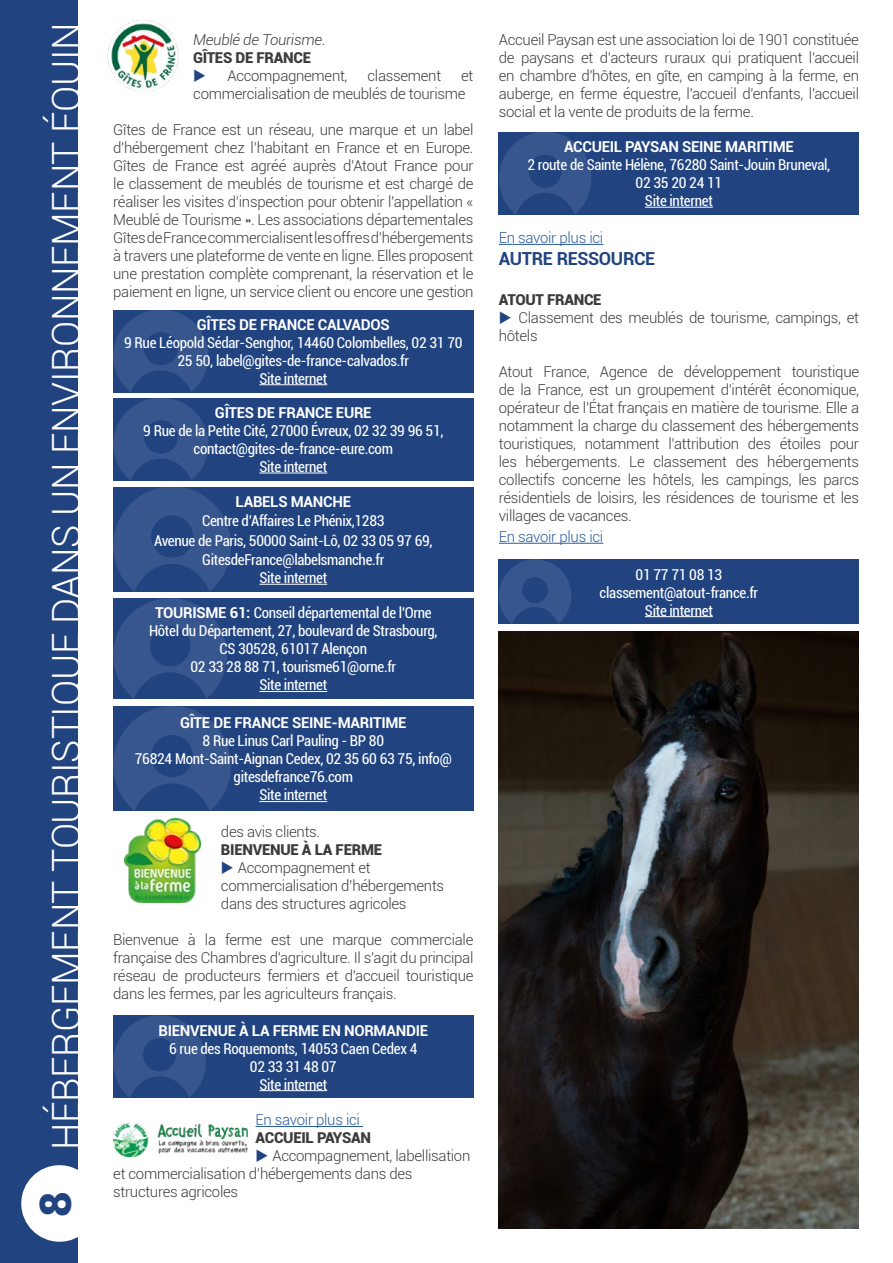
<style>
.page{position:relative;width:893px;height:1263px;background:#fff}
.page>*{position:absolute;margin:0;border:0;box-sizing:border-box;transform-origin:0 0}
.t1{font:900 43.5px "Roboto";color:#214481}
.t2{font:300 39px "Roboto";letter-spacing:-.01em;color:#fff}
.t3{font:700 18px "Roboto";letter-spacing:-.02em;color:#214481}
.t4{font:300 15px/18px "Roboto";letter-spacing:-.02em;color:#3c3c3b}
.t5{font:condensed 15px/18px "Roboto";letter-spacing:-.02em;color:#fff;text-align:center}
.t6{font:700 15px "Roboto";letter-spacing:-.02em;color:#fff}
.t7{font:300 15px "Roboto";letter-spacing:-.02em;color:#275b9b}
.t8{font:900 15px "Roboto";letter-spacing:-.02em;color:#3c3c3b}
.t9{font:italic 300 15px/18px "Roboto";letter-spacing:-.02em;color:#3c3c3b}
.s1{font-style:normal}
.s2{font-weight:900;font-style:normal}
.s3{font-weight:700;font-stretch:normal}
</style>
<div class="page">
<img style="left:499px;top:631px;width:360px;height:598px">
<img style="left:125px;top:819px;width:76px;height:84px">
<img style="left:107px;top:20px;width:72px;height:72px">
<img style="left:113px;top:1122px;width:134px;height:35px">
<div style="left:0;top:0;width:78px;height:1263px;background:#214481"></div>
<div style="left:21px;top:1165px;width:77px;height:77px;background:#fff;border-radius:50%"></div>
<div style="left:113px;top:1016px;width:360px;height:82px;background:#214481"></div>
<hr style="left:259px;top:1090px;width:68px;height:1px;background:#fff">
<div style="left:499px;top:132px;width:360px;height:83px;background:#214481"></div>
<hr style="left:645px;top:207px;width:68px;height:1px;background:#fff">
<div style="left:499px;top:560px;width:360px;height:64px;background:#214481"></div>
<hr style="left:645px;top:616px;width:68px;height:1px;background:#fff">
<svg style="left:113px;top:1015px;width:93px;height:83px"></svg>
<svg style="left:499px;top:132px;width:92px;height:82px"></svg>
<svg style="left:499px;top:559px;width:72px;height:65px"></svg>
<div style="left:113px;top:310px;width:360px;height:82px;background:#214481"></div>
<hr style="left:259px;top:384px;width:68px;height:1px;background:#fff">
<div style="left:113px;top:398px;width:360px;height:82px;background:#214481"></div>
<hr style="left:259px;top:473px;width:68px;height:1px;background:#fff">
<div style="left:113px;top:487px;width:360px;height:105px;background:#214481"></div>
<hr style="left:259px;top:584px;width:68px;height:1px;background:#fff">
<div style="left:113px;top:599px;width:360px;height:100px;background:#214481"></div>
<hr style="left:259px;top:691px;width:68px;height:1px;background:#fff">
<div style="left:113px;top:706px;width:360px;height:105px;background:#214481"></div>
<hr style="left:259px;top:801px;width:68px;height:1px;background:#fff">
<svg style="left:113px;top:310px;width:95px;height:82px"></svg>
<svg style="left:113px;top:398px;width:95px;height:82px"></svg>
<svg style="left:113px;top:487px;width:118px;height:104px"></svg>
<svg style="left:113px;top:598px;width:114px;height:101px"></svg>
<svg style="left:113px;top:706px;width:118px;height:105px"></svg>
<hr style="left:256px;top:1126px;width:107px;height:1px;background:#275b9b">
<hr style="left:499px;top:244px;width:104px;height:1px;background:#275b9b">
<hr style="left:499px;top:543px;width:104px;height:1px;background:#275b9b">
<h2 class="t2" style="left:39px;top:1150px;width:1130px;rotate:-90deg">HÉBERGEMENT TOURISTIQUE DANS UN ENVIRONNEMENT ÉQUIN</h2>
<p class="t9" style="left:193px;top:30px;width:134px">Meublé de Tourisme<span class="s1">.<br></span><span class="s2">GÎTES DE FRANCE</span></p>
<p class="t4" style="left:227px;top:66px;width:122px">Accompagnement,</p>
<p class="t4" style="left:367px;top:66px;width:75px">classement</p>
<p class="t4" style="left:193px;top:66px;width:282px;text-indent:268px">et commercialisation de meublés de tourisme</p>
<p class="t4" style="left:113px;top:120px;width:362px;text-align:justify">Gîtes de France est un réseau, une marque et un label d'hébergement chez l’habitant en France et en Europe.<br>Gîtes de France est agréé auprès d’Atout France pour le classement de meublés de tourisme et est chargé de réaliser les visites d’inspection pour obtenir l’appellation « Meublé de Tourisme ». Les associations départementales Gîtes de France commercialisent les offres d'hébergements à travers une plateforme de vente en ligne. Elles proposent une prestation complète comprenant, la réservation et le paiement en ligne, un service client ou encore une gestion</p>
<p class="t6" style="left:197px;top:314px;width:194px">GÎTES DE FRANCE CALVADOS</p>
<p class="t5" style="left:124px;top:333px;width:340px">9 Rue Léopold Sédar-Senghor, 14460 Colombelles, 02 31 70<br>25 50, label@gites-de-france-calvados.fr<br>Site internet</p>
<p class="t6" style="left:215px;top:402px;width:158px">GÎTES DE FRANCE EURE</p>
<p class="t5" style="left:143px;top:421px;width:302px">9 Rue de la Petite Cité, 27000 Évreux, 02 32 39 96 51, contact@gites-de-france-eure.com<br>Site internet</p>
<p class="t6" style="left:236px;top:491px;width:117px">LABELS MANCHE</p>
<p class="t5" style="left:154px;top:510px;width:280px;line-height:19.5px">Centre d’Affaires Le Phénix,1283<br>Avenue de Paris, 50000 Saint-Lô, 02 33 05 97 69,<br>GitesdeFrance@labelsmanche.fr</p>
<p class="t5" style="left:259px;top:568px;width:69px">Site internet</p>
<p class="t5" style="left:149px;top:604px;width:290px"><span class="s3">TOURISME 61:</span> Conseil départemental de l'Orne Hôtel du Département, 27, boulevard de Strasbourg, CS 30528, 61017 Alençon<br>02 33 28 88 71, tourisme61@orne.fr<br>Site internet</p>
<p class="t6" style="left:180px;top:712px;width:228px">GÎTE DE FRANCE SEINE-MARITIME</p>
<p class="t5" style="left:135px;top:732px;width:318px">8 Rue Linus Carl Pauling - BP 80<br>76824 Mont-Saint-Aignan Cedex, 02 35 60 63 75, info@ gitesdefrance76.com<br>Site internet</p>
<p class="t4" style="left:221px;top:822px;width:101px">des avis clients.</p>
<p class="t8" style="left:221px;top:839px;width:163px">BIENVENUE À LA FERME</p>
<p class="t4" style="left:221px;top:858px;width:225px;text-indent:17px">Accompagnement et commercialisation d’hébergements dans des structures agricoles</p>
<p class="t4" style="left:113px;top:930px;width:362px;text-align:justify">Bienvenue à la ferme est une marque commerciale française des Chambres d'agriculture. Il s'agit du principal réseau de producteurs fermiers et d'accueil touristique dans les fermes, par les agriculteurs français.</p>
<p class="t6" style="left:158px;top:1020px;width:271px">BIENVENUE À LA FERME EN NORMANDIE</p>
<p class="t5" style="left:169px;top:1039px;width:250px">6 rue des Roquemonts, 14053 Caen Cedex 4<br>02 33 31 48 07<br>Site internet</p>
<p class="t7" style="left:256px;top:1110px;width:106px">En savoir plus ici</p>
<p class="t8" style="left:256px;top:1127px;width:117px">ACCUEIL PAYSAN</p>
<p class="t4" style="left:113px;top:1146px;width:359px;text-indent:159px">Accompagnement, labellisation et commercialisation d’hébergements dans des structures agricoles</p>
<h1 class="t1" style="left:25px;top:1217px;width:27px;rotate:-90deg">8</h1>
<p class="t4" style="left:499px;top:30px;width:362px;text-align:justify">Accueil Paysan est une association loi de 1901 constituée de paysans et d’acteurs ruraux qui pratiquent l'accueil en chambre d'hôtes, en gîte, en camping à la ferme, en auberge, en ferme équestre, l'accueil d'enfants, l'accueil social et la vente de produits de la ferme.</p>
<p class="t6" style="left:564px;top:136px;width:231px">ACCUEIL PAYSAN SEINE MARITIME</p>
<p class="t5" style="left:528px;top:155px;width:304px">2 route de Sainte Hélène, 76280 Saint-Jouin Bruneval,<br>02 35 20 24 11<br>Site internet</p>
<p class="t7" style="left:499px;top:228px;width:106px">En savoir plus ici</p>
<p class="t3" style="left:499px;top:246px;width:158px">AUTRE RESSOURCE</p>
<p class="t8" style="left:499px;top:289px;width:104px">ATOUT FRANCE</p>
<p class="t4" style="left:499px;top:308px;width:362px;text-indent:20px">Classement des meublés de tourisme, campings, et hôtels</p>
<p class="t4" style="left:499px;top:362px;width:362px;text-align:justify">Atout France, Agence de développement touristique de la France, est un groupement d'intérêt économique, opérateur de l'État français en matière de tourisme. Elle a notamment la charge du classement des hébergements touristiques, notamment l’attribution des étoiles pour les hébergements. Le classement des hébergements collectifs concerne les hôtels, les campings, les parcs résidentiels de loisirs, les résidences de tourisme et les villages de vacances.</p>
<p class="t7" style="left:499px;top:526px;width:106px">En savoir plus ici</p>
<p class="t5" style="left:600px;top:565px;width:160px">01 77 71 08 13 classement@atout-france.fr<br>Site internet</p>
</div>
